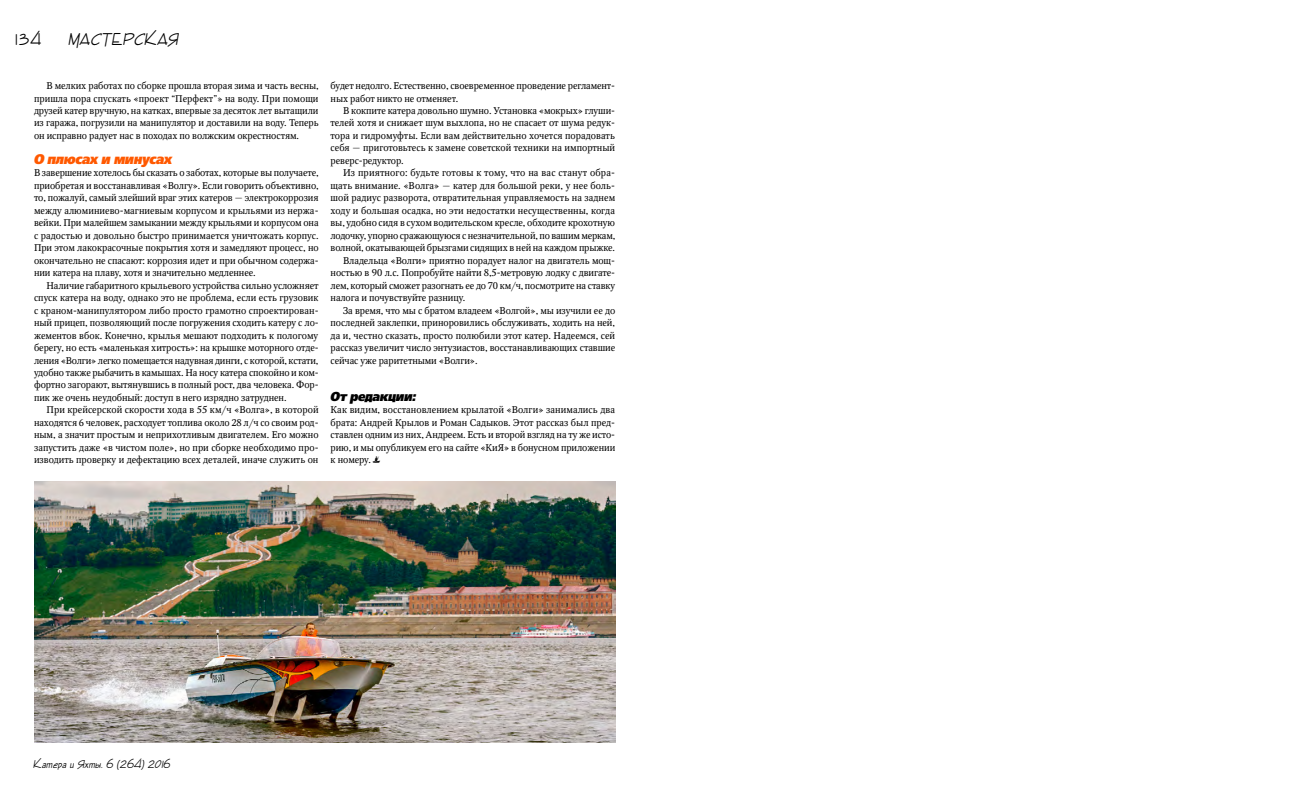
<style>
.page{position:relative;width:1304px;height:794px;background:#fff}
.page>*{position:absolute;margin:0;border:0;box-sizing:border-box;transform-origin:0 0}
.t1{font:italic 18px "SPSL Garland C";color:#000;scale:.9 1}
.t2{font:18px "SPSL Garland C";color:#000;scale:.9 1}
.t3{font:italic 14px "AG Foreigner Black C";letter-spacing:-.025em;color:#ff5900;scale:.9 1}
.t4{font:italic 13px "AG Foreigner Black C";letter-spacing:-.025em;color:#000;scale:.9 1}
.t5{font:italic 12px "SPSL Garland C";color:#000;scale:.9 1}
.t6{font:9.7px/12.5px "Octava C";letter-spacing:-.01em;color:#000;text-align:justify}
.t7{font:9.7px "Octava C";letter-spacing:.015em;color:#000}
</style>
<div class="page">
<img style="left:34px;top:482px;width:581px;height:261px">
<h1 class="t1" style="left:68px;top:29px;width:127px">МАСТЕРСКАЯ</h1>
<h1 class="t2" style="left:15px;top:29px;width:30px">134</h1>
<p class="t6" style="left:34px;top:80px;width:286px;text-indent:13px">В мелких работах по сборке прошла вторая зима и часть весны, пришла пора спускать «проект “Перфект”» на воду. При помощи друзей катер вручную, на катках, впервые за десяток лет вытащили из гаража, погрузили на манипулятор и доставили на воду. Теперь он исправно радует нас в походах по волжским окрестностям.</p>
<h2 class="t3" style="left:34px;top:151px;width:155px">О плюсах и минусах</h2>
<p class="t6" style="left:34px;top:167px;width:286px">В завершение хотелось бы сказать о заботах, которые вы получаете, приобретая и восстанавливая «Волгу». Если говорить объективно, то, пожалуй, самый злейший враг этих катеров — электрокоррозия между алюминиево-магниевым корпусом и крыльями из нержа&shy;вейки. При малейшем замыкании между крыльями и корпусом она с радостью и довольно быстро принимается уничтожать корпус.<br>При этом лакокрасочные покрытия хотя и замедляют процесс, но окончательно не спасают: коррозия идет и при обычном содержа&shy;нии катера на плаву, хотя и значительно медленнее.</p>
<p class="t6" style="left:34px;top:279px;width:286px;text-indent:13px">Наличие габаритного крыльевого устройства сильно усложняет спуск катера на воду, однако это не проблема, если есть грузовик с краном-манипулятором либо просто грамотно спроектирован&shy;ный прицеп, позволяющий после погружения сходить катеру с ло&shy;жементов вбок. Конечно, крылья мешают подходить к пологому берегу, но есть «маленькая хитрость»: на крышке моторного отде&shy;ления «Волги» легко помещается надувная динги, с которой, кстати, удобно также рыбачить в камышах. На носу катера спокойно и ком&shy;фортно загорают, вытянувшись в полный рост, два человека. Фор&shy;пик же очень неудобный: доступ в него изрядно затруднен.</p>
<p class="t6" style="left:34px;top:404px;width:286px;text-indent:13px">При крейсерской скорости хода в 55 км/ч «Волга», в которой находятся 6 человек, расходует топлива около 28 л/ч со своим род&shy;ным, а значит простым и неприхотливым двигателем. Его можно запустить даже «в чистом поле», но при сборке необходимо про&shy;изводить проверку и дефектацию всех деталей, иначе служить он</p>
<p class="t6" style="left:331px;top:80px;width:286px">будет недолго. Естественно, своевременное проведение регламент&shy;ных работ никто не отменяет.</p>
<p class="t6" style="left:331px;top:105px;width:286px;text-indent:13px">В кокпите катера довольно шумно. Установка «мокрых» глуши&shy;телей хотя и снижает шум выхлопа, но не спасает от шума редук&shy;тора и гидромуфты. Если вам действительно хочется порадовать себя — приготовьтесь к замене советской техники на импортный реверс-редуктор.</p>
<p class="t7" style="left:343px;top:168px;width:274px">Из приятного: будьте готовы к тому, что на вас станут обра-</p>
<p class="t6" style="left:331px;top:179px;width:286px">щать внимание. «Волга» — катер для большой реки, у нее боль-</p>
<p class="t6" style="left:331px;top:192px;width:286px">шой радиус разворота, отвратительная управляемость на заднем</p>
<p class="t6" style="left:331px;top:204px;width:286px">ходу и большая осадка, но эти недостатки несущественны, когда</p>
<p class="t6" style="left:331px;top:217px;width:286px">вы, удобно сидя в сухом водительском кресле, обходите крохотную</p>
<p class="t6" style="left:331px;top:229px;width:286px">лодочку, упорно сражающуюся с незначительной, по вашим меркам,</p>
<p class="t6" style="left:331px;top:242px;width:286px">волной, окатывающей брызгами сидящих в ней на каждом прыжке.</p>
<p class="t6" style="left:343px;top:254px;width:274px">Владельца «Волги» приятно порадует налог на двигатель мощ-</p>
<p class="t6" style="left:331px;top:267px;width:286px">ностью в 90 л.с. Попробуйте найти 8,5-метровую лодку с двигате-</p>
<p class="t6" style="left:331px;top:279px;width:286px">лем, который сможет разогнать ее до 70 км/ч, посмотрите на ставку</p>
<p class="t6" style="left:331px;top:292px;width:136px">налога и почувствуйте разницу.</p>
<p class="t6" style="left:343px;top:304px;width:274px">За время, что мы с братом владеем «Волгой», мы изучили ее до</p>
<p class="t6" style="left:331px;top:317px;width:286px">последней заклепки, приноровились обслуживать, ходить на ней,</p>
<p class="t6" style="left:331px;top:329px;width:286px">да и, честно сказать, просто полюбили этот катер. Надеемся, сей</p>
<p class="t6" style="left:331px;top:342px;width:286px">рассказ увеличит число энтузиастов, восстанавливающих ставшие</p>
<p class="t6" style="left:331px;top:354px;width:149px">сейчас уже раритетными «Волги».</p>
<h3 class="t4" style="left:331px;top:389px;width:97px">От редакции:</h3>
<p class="t6" style="left:331px;top:404px;width:286px">Как видим, восстановлением крылатой «Волги» занимались два брата: Андрей Крылов и Роман Садыков. Этот рассказ был пред&shy;ставлен одним из них, Андреем. Есть и второй взгляд на ту же исто&shy;рию, и мы опубликуем его на сайте «КиЯ» в бонусном приложении к номеру.</p>
<p class="t5" style="left:33px;top:757px;width:156px">Катера и Яхты. 6 (264) 2016</p>
</div>
